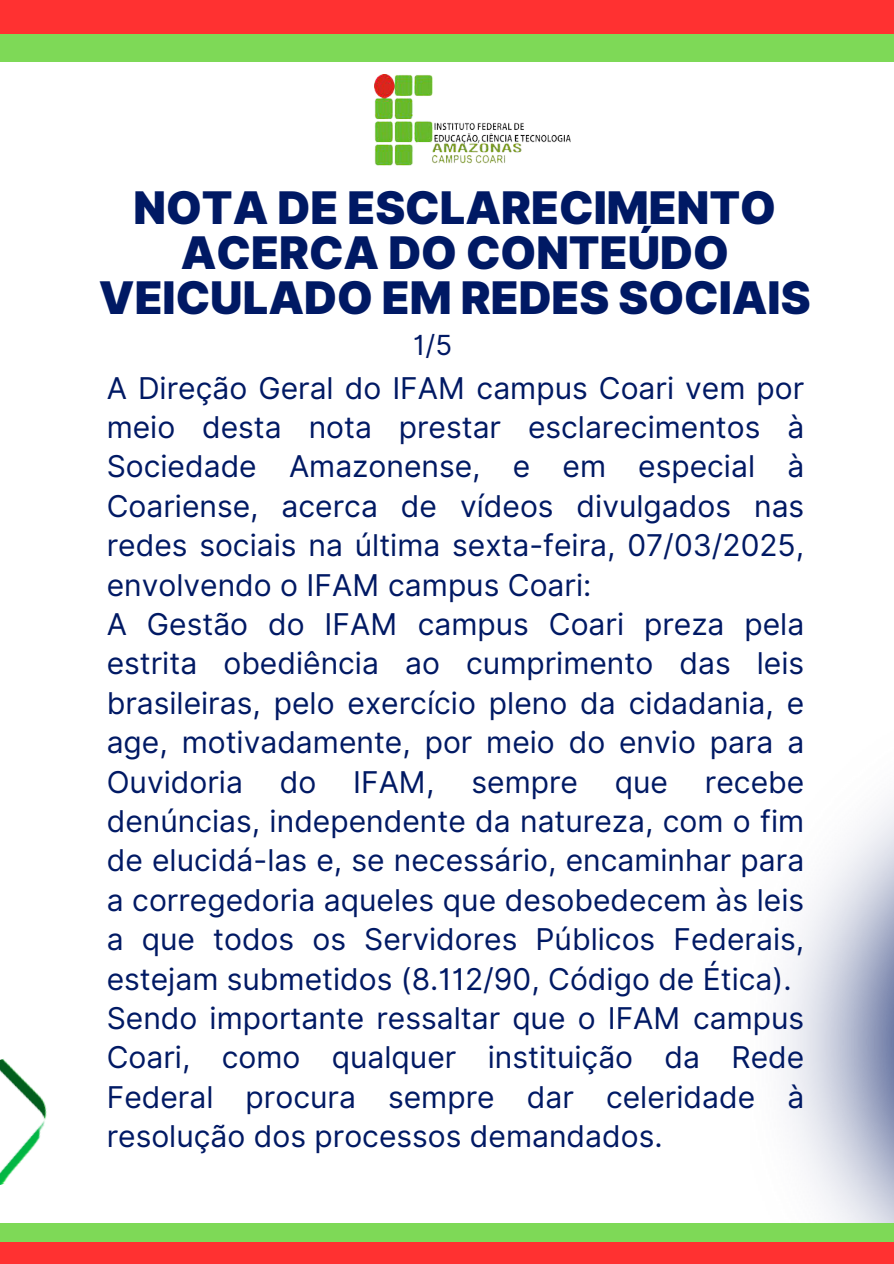
<style>
.page{position:relative;width:894px;height:1264px;background:#fff}
.page>*{position:absolute;margin:0;border:0;box-sizing:border-box;transform-origin:0 0}
.t1{font:900 45px/45px "Inter";color:#001964;text-align:center}
.t2{font:30px/39.3px "Inter";color:#001964;text-align:justify}
.t3{font:27.6px "Inter";color:#001964}
</style>
<div class="page">
<div style="left:0;top:0;width:893px;height:62px;background:#7ed957"></div>
<div style="left:0;top:0;width:893px;height:34px;background:#ff3131"></div>
<div style="left:0;top:1223px;width:893px;height:40px;background:#7ed957"></div>
<div style="left:0;top:1241px;width:893px;height:22px;background:#ff3131"></div>
<img style="left:374px;top:74px;width:196px;height:92px">
<img style="left:0;top:1059px;width:81px;height:183px">
<p class="t1" style="left:99px;top:185px;width:713px">NOTA DE ESCLARECIMENTO<br>ACERCA DO CONTEÚDO<br>VEICULADO EM REDES SOCIAIS</p>
<p class="t3" style="left:413px;top:328px;width:40px">1/5</p>
<p class="t2" style="left:107px;top:368px;width:698px">A Direção Geral do IFAM campus Coari vem por meio desta nota prestar esclarecimentos à Sociedade Amazonense, e em especial à Coariense, acerca de vídeos divulgados nas redes sociais na última sexta-feira, 07/03/2025, envolvendo o IFAM campus Coari:</p>
<h1 class="t2" style="left:107px;top:604px;width:698px">A Gestão do IFAM campus Coari preza pela estrita obediência ao cumprimento das leis brasileiras, pelo exercício pleno da cidadania, e age, motivadamente, por meio do envio para a Ouvidoria do IFAM, sempre que recebe denúncias, independente da natureza, com o fim de elucidá-las e, se necessário, encaminhar para a corregedoria aqueles que desobedecem às leis a que todos os Servidores Públicos Federais, estejam submetidos (8.112/90, Código de Ética).</h1>
<p class="t2" style="left:107px;top:998px;width:698px">Sendo importante ressaltar que o IFAM campus Coari, como qualquer instituição da Rede Federal procura sempre dar celeridade à resolução dos processos demandados.</p>
</div>
